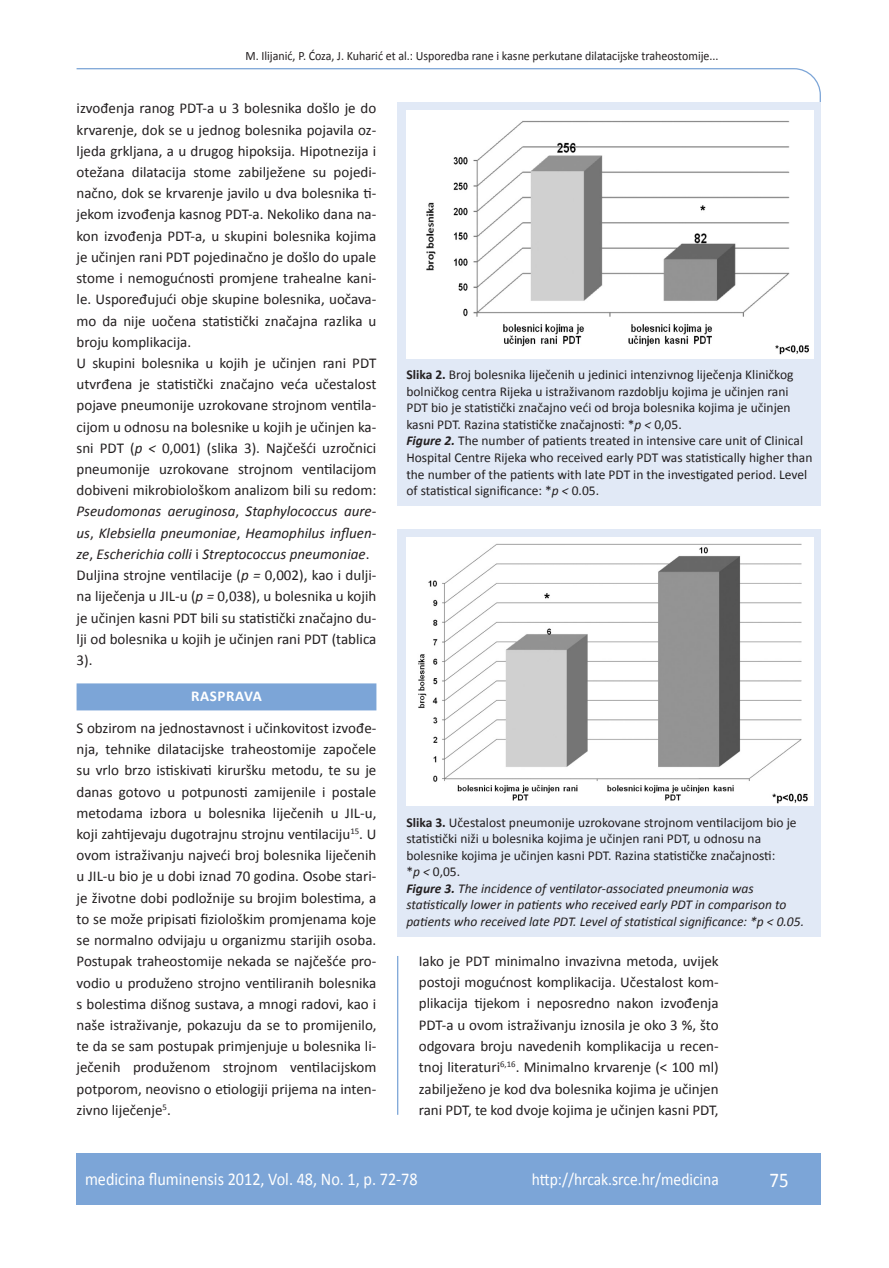
<style>
.page{position:relative;width:889px;height:1268px;background:#fff}
.page>*{position:absolute;margin:0;border:0;box-sizing:border-box;transform-origin:0 0}
.t1{font:21px "Calibri";color:#fff;scale:.9 1}
.t2{font:18px "Calibri";color:#fff;scale:.9 1}
.t3{font:17.25px "Calibri";color:#fff;scale:.9 1}
.osnovni_tekst{font:15px/21.1px "Calibri";color:#231f20;text-align:justify}
.naslov_ruler{font:700 15px "Calibri";letter-spacing:.04em;color:#fff}
.potpis_slika{font:13.5px/16.5px "Calibri";color:#231f20}
.glava{font:12.75px "Calibri";color:#231f20;scale:.94 1}
.s1{font-style:italic}
.s2{font-weight:700}
.s3{font-weight:700;font-style:italic}
</style>
<div class="page">
<svg style="left:76px;top:68px;width:745px;height:275px"></svg>
<hr style="left:397px;top:955px;width:1px;height:159px;background:#7ca5d7">
<div style="left:77px;top:1152px;width:744px;height:51px;background:#7ca5d7"></div>
<div style="left:398px;top:102px;width:423px;height:403px;background:#e1e9f6"></div>
<img style="left:406px;top:111px;width:408px;height:245px">
<div style="left:398px;top:529px;width:423px;height:408px;background:#e1e9f6"></div>
<img style="left:406px;top:538px;width:407px;height:267px">
<div style="left:77px;top:683px;width:299px;height:27px;background:#7ca5d7"></div>
<p class="glava" style="left:245px;top:47px;width:505px">M. Ilijanić, P. Ćoza, J. Kuharić et al.: Usporedba rane i kasne perkutane dilatacijske traheostomije...</p>
<p class="osnovni_tekst" style="left:77px;top:97px;width:301px">izvođenja ranog PDT-a u 3 bolesnika došlo je do krvarenje, dok se u jednog bolesnika pojavila oz&shy;ljeda grkljana, a u drugog hipoksija. Hipotnezija i otežana dilatacija stome zabilježene su pojedi&shy;načno, dok se krvarenje javilo u dva bolesnika ti&shy;jekom izvođenja kasnog PDT-a. Nekoliko dana na&shy;kon izvođenja PDT-a, u skupini bolesnika kojima je učinjen rani PDT pojedinačno je došlo do upale stome i nemogućnosti promjene trahealne kani&shy;le. Uspoređujući obje skupine bolesnika, uočava&shy;mo da nije uočena statistički značajna razlika u broju komplikacija.</p>
<p class="osnovni_tekst" style="left:77px;top:351px;width:301px">U skupini bolesnika u kojih je učinjen rani PDT utvrđena je statistički značajno veća učestalost pojave pneumonije uzrokovane strojnom ventila&shy;cijom u odnosu na bolesnike u kojih je učinjen ka&shy;sni PDT (<span class="s1">p &lt;</span> 0,001) (slika 3). Najčešći uzročnici pneumonije uzrokovane strojnom ventilacijom dobiveni mikrobiološkom analizom bili su redom:<br><span class="s1">Pseudomonas aeruginosa</span>, <span class="s1">Staphylococcus aure&shy;us</span>, <span class="s1">Klebsiella pneumoniae</span>, <span class="s1">Heamophilus influen&shy;ze</span>, <span class="s1">Escherichia colli</span> i <span class="s1">Streptococcus pneumoniae</span>.</p>
<p class="osnovni_tekst" style="left:77px;top:563px;width:301px">Duljina strojne ventilacije (<span class="s1">p =</span> 0,002), kao i dulji&shy;na liječenja u JIL-u (<span class="s1">p =</span> 0,038), u bolesnika u kojih je učinjen kasni PDT bili su statistički značajno du&shy;lji od bolesnika u kojih je učinjen rani PDT (tablica 3).</p>
<p class="naslov_ruler" style="left:191px;top:686px;width:72px">RASPRAVA</p>
<p class="osnovni_tekst" style="left:77px;top:716px;width:301px">S obzirom na jednostavnost i učinkovitost izvođe&shy;nja, tehnike dilatacijske traheostomije započele su vrlo brzo istiskivati kiruršku metodu, te su je danas gotovo u potpunosti zamijenile i postale metodama izbora u bolesnika liječenih u JIL-u, koji zahtijevaju dugotrajnu strojnu ventilaciju<sup>15</sup>. U ovom istraživanju najveći broj bolesnika liječenih u JIL-u bio je u dobi iznad 70 godina. Osobe stari&shy;je životne dobi podložnije su brojim bolestima, a to se može pripisati fiziološkim promjenama koje se normalno odvijaju u organizmu starijih osoba.<br>Postupak traheostomije nekada se najčešće pro&shy;vodio u produženo strojno ventiliranih bolesnika s bolestima dišnog sustava, a mnogi radovi, kao i naše istraživanje, pokazuju da se to promijenilo, te da se sam postupak primjenjuje u bolesnika li&shy;ječenih produženom strojnom ventilacijskom potporom, neovisno o etiologiji prijema na inten&shy;zivno liječenje<sup>5</sup>.</p>
<p class="potpis_slika" style="left:406px;top:366px;width:407px"><span class="s2">Slika 2.</span> Broj bolesnika liječenih u jedinici intenzivnog liječenja Kliničkog bolničkog centra Rijeka u istraživanom razdoblju kojima je učinjen rani PDT bio je statistički značajno veći od broja bolesnika kojima je učinjen kasni PDT. Razina statističke značajnosti: *<span class="s1">p &lt;</span> 0,05.<br><span class="s3">Figure 2.</span> The number of patients treated in intensive care unit of Clinical Hospital Centre Rijeka who received early PDT was statistically higher than the number of the patients with late PDT in the investigated period. Level of statistical significance: *<span class="s1">p &lt;</span> 0.05.</p>
<p class="potpis_slika" style="left:406px;top:813px;width:399px"><span class="s2">Slika 3.</span> Učestalost pneumonije uzrokovane strojnom ventilacijom bio je statistički niži u bolesnika kojima je učinjen rani PDT, u odnosu na bolesnike kojima je učinjen kasni PDT. Razina statističke značajnosti:<br>*<span class="s1">p &lt;</span> 0,05.<br><span class="s3">Figure 3.</span> <span class="s1">The incidence of ventilator-associated pneumonia was statistically lower in patients who received early PDT in comparison to patients who received late PDT. Level of statistical significance: *p &lt; 0.05.</span></p>
<p class="osnovni_tekst" style="left:419px;top:949px;width:301px">Iako je PDT minimalno invazivna metoda, uvijek postoji mogućnost komplikacija. Učestalost kom&shy;plikacija tijekom i neposredno nakon izvođenja PDT-a u ovom istraživanju iznosila je oko 3 %, što odgovara broju navedenih komplikacija u recen&shy;tnoj literaturi<sup>6,16</sup>. Minimalno krvarenje (&lt; 100 ml) zabilježeno je kod dva bolesnika kojima je učinjen rani PDT, te kod dvoje kojima je učinjen kasni PDT,</p>
<p class="t2" style="left:85px;top:1167px;width:371px">medicina fluminensis 2012, Vol. 48, No. 1, p. 72-78</p>
<p class="t3" style="left:532px;top:1168px;width:209px">http://hrcak.srce.hr/medicina</p>
<p class="t1" style="left:769px;top:1166px;width:23px">75</p>
</div>
